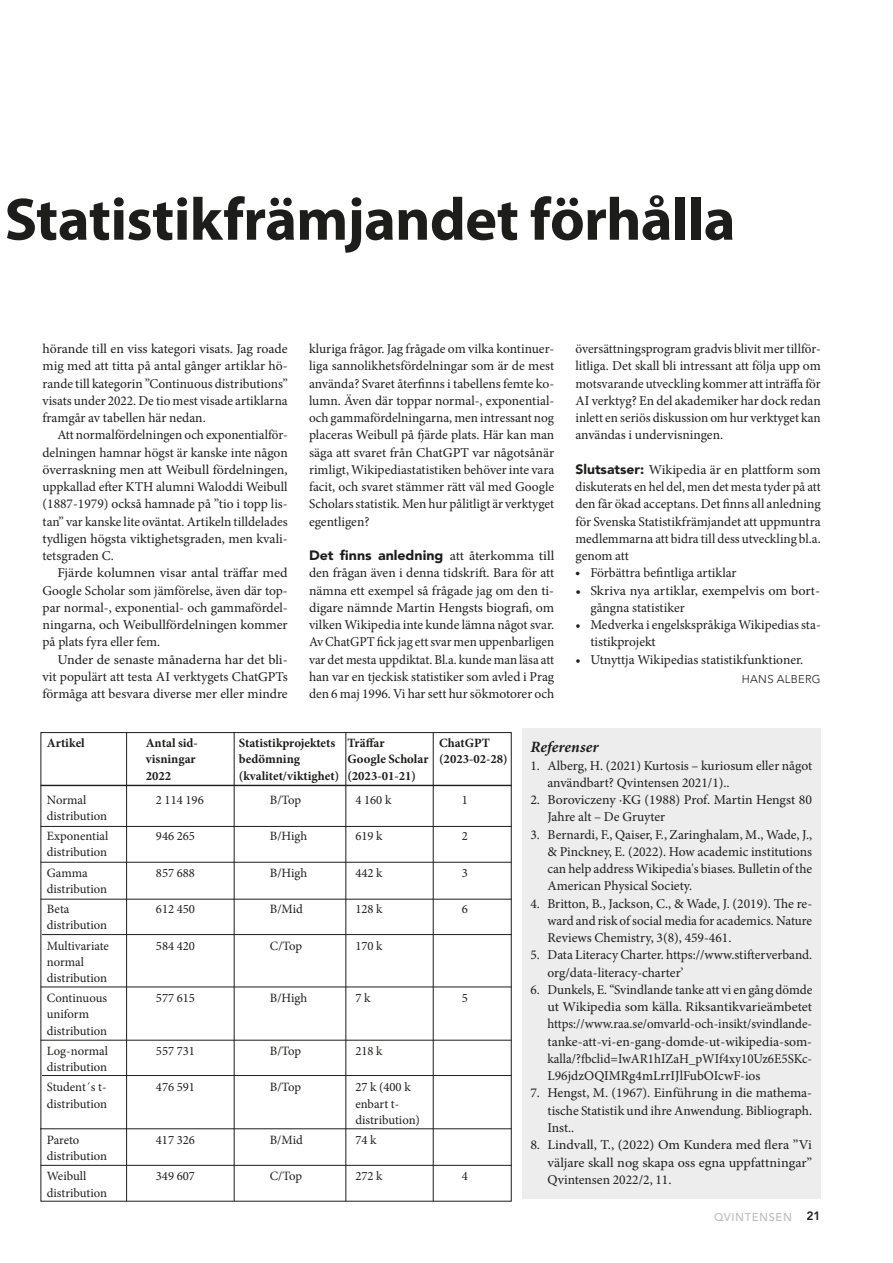
<style>
.page{position:relative;width:893px;height:1263px;background:#fff}
.page>*{position:absolute;margin:0;border:0;box-sizing:border-box;transform-origin:0 0}
.t1{font:700 60.45px "Myriad Pro";letter-spacing:-.01em;color:#1d1d1b}
.t2{font:italic 700 15.75px "Minion Pro";letter-spacing:.01em;color:#1d1d1b}
.t3{font:13.5px/17.2px "Minion Pro";color:#1d1d1b;text-align:justify}
.t4{font:13.5px/17.2px "Minion Pro";color:#1d1d1b;text-align:justify;scale:1.05 1}
.t5{font:13.5px/17.2px "Minion Pro";color:#1d1d1b;text-align:justify;scale:1.04 1}
.t6{font:900 13.5px "Avenir LT Std";color:#1d1d1b;scale:1.05 1}
.t7{font:12.75px/20.2px "Minion Pro";color:#1d1d1b}
.t8{font:700 12.75px "Minion Pro";color:#1d1d1b}
.t9{font:500 11.25px "Avenir LT Std";letter-spacing:.05em;color:#bcbcbc}
.t10{font:300 11.25px "Avenir LT Std";letter-spacing:.025em;color:#1d1d1b}
.s1{font-family:"Minion Pro";font-weight:400}
.s2{font-family:"Avenir LT Std";font-weight:900}
.s3{font-family:"Myriad Pro";font-weight:700}
.s4{font-weight:800;font-size:12px;color:#1d1d1b}
</style>
<div class="page">
<div style="left:522px;top:728px;width:299px;height:471px;background:#ededed"></div>
<hr style="left:41px;top:785px;width:471px;height:1px;background:#1d1d1b">
<hr style="left:41px;top:826px;width:471px;height:1px;background:#1d1d1b">
<hr style="left:41px;top:862px;width:471px;height:1px;background:#1d1d1b">
<hr style="left:41px;top:899px;width:471px;height:1px;background:#1d1d1b">
<hr style="left:42px;top:934px;width:470px;height:1px;background:#1d1d1b">
<hr style="left:41px;top:987px;width:471px;height:1px;background:#1d1d1b">
<hr style="left:41px;top:1040px;width:471px;height:1px;background:#1d1d1b">
<hr style="left:42px;top:1075px;width:470px;height:1px;background:#1d1d1b">
<hr style="left:40px;top:1128px;width:472px;height:1px;background:#1d1d1b">
<hr style="left:41px;top:1165px;width:471px;height:1px;background:#1d1d1b">
<hr style="left:126px;top:732px;width:1px;height:469px;background:#1d1d1b">
<hr style="left:234px;top:732px;width:1px;height:469px;background:#1d1d1b">
<hr style="left:346px;top:732px;width:1px;height:469px;background:#1d1d1b">
<hr style="left:433px;top:732px;width:1px;height:469px;background:#1d1d1b">
<h1 class="t1" style="left:5px;top:180px;width:732px">Statistikfrämjandet förhålla</h1>
<p class="t3" style="left:43px;top:340px;width:247px">hörande till en viss kategori visats. Jag roade mig med att titta på antal gånger artiklar hö&shy;rande till kategorin ”Continuous distributions” visats under 2022. De tio mest visade artiklarna framgår av tabellen här nedan.</p>
<p class="t3" style="left:43px;top:426px;width:247px;text-indent:15px">Att normalfördelningen och exponentialför&shy;delningen hamnar högst är kanske inte någon överraskning men att Weibull fördelningen, uppkallad efter KTH alumni Waloddi Weibull (1887-1979) också hamnade på ”tio i topp lis&shy;tan” var kanske lite oväntat. Artikeln tilldelades tydligen högsta viktighetsgraden, men kvali&shy;tetsgraden C.</p>
<p class="t4" style="left:43px;top:564px;width:235px;text-indent:15px">Fjärde kolumnen visar antal träffar med Google Scholar som jämförelse, även där top&shy;par normal-, exponential- och gammafördel&shy;ningarna, och Weibullfördelningen kommer på plats fyra eller fem.</p>
<p class="t5" style="left:43px;top:651px;width:237px;text-indent:15px">Under de senaste månaderna har det bli&shy;vit populärt att testa AI verktygets ChatGPTs förmåga att besvara diverse mer eller mindre</p>
<p class="t3" style="left:309px;top:340px;width:247px">kluriga frågor. Jag frågade om vilka kontinuer&shy;liga sannolikhetsfördelningar som är de mest använda? Svaret återfinns i tabellens femte ko&shy;lumn. Även där toppar normal-, exponential&shy;och gammafördelningarna, men intressant nog placeras Weibull på fjärde plats. Här kan man säga att svaret från ChatGPT var någotsånär rimligt, Wikipediastatistiken behöver inte vara facit, och svaret stämmer rätt väl med Google Scholars statistik. Men hur pålitligt är verktyget egentligen?</p>
<p class="t6" style="left:309px;top:547px;width:235px">Det finns anledning <span class="s1">att återkomma till</span></p>
<p class="t3" style="left:309px;top:564px;width:247px">den frågan även i denna tidskrift. Bara för att nämna ett exempel så frågade jag om den ti&shy;digare nämnde Martin Hengsts biografi, om vilken Wikipedia inte kunde lämna något svar.<br>Av ChatGPT fick jag ett svar men uppenbarligen var det mesta uppdiktat. Bl.a. kunde man läsa att han var en tjeckisk statistiker som avled i Prag den 6 maj 1996. Vi har sett hur sökmotorer och</p>
<p class="t3" style="left:575px;top:340px;width:247px">översättningsprogram gradvis blivit mer tillför&shy;litliga. Det skall bli intressant att följa upp om motsvarande utveckling kommer att inträffa för AI verktyg? En del akademiker har dock redan inlett en seriös diskussion om hur verktyget kan användas i undervisningen.</p>
<p class="t3" style="left:575px;top:461px;width:247px"><span class="s2">Slutsatser:</span> Wikipedia är en plattform som diskuterats en hel del, men det mesta tyder på att den får ökad acceptans. Det finns all anledning för Svenska Statistikfrämjandet att uppmuntra medlemmarna att bidra till dess utveckling bl.a. genom att</p>
<p class="t3" style="left:575px;top:564px;width:163px"><span class="s3">•</span> Förbättra befintliga artiklar</p>
<p class="t4" style="left:590px;top:582px;width:220px;text-indent:-15px">• Skriva nya artiklar, exempelvis om bort&shy;gångna statistiker</p>
<p class="t3" style="left:590px;top:616px;width:232px;text-indent:-15px">• Medverka i engelskspråkiga Wikipedias sta&shy;tistikprojekt</p>
<p class="t3" style="left:575px;top:651px;width:229px">• Utnyttja Wikipedias statistikfunktioner.</p>
<p class="t10" style="left:742px;top:672px;width:80px">HANS ALBERG</p>
<p class="t8" style="left:47px;top:734px;width:39px">Artikel</p>
<p class="t8" style="left:146px;top:734px;width:54px">Antal sid-</p>
<p class="t8" style="left:239px;top:734px;width:147px">Statistikprojektets Träffar</p>
<p class="t8" style="left:439px;top:734px;width:52px">ChatGPT</p>
<p class="t8" style="left:146px;top:750px;width:51px">visningar</p>
<p class="t8" style="left:239px;top:750px;width:63px">bedömning</p>
<p class="t8" style="left:347px;top:750px;width:162px">Google Scholar (2023-02-28)</p>
<p class="t8" style="left:146px;top:766px;width:27px">2022</p>
<p class="t8" style="left:239px;top:766px;width:179px">(kvalitet/viktighet) (2023-01-21)</p>
<p class="t7" style="left:47px;top:790px;width:41px">Normal</p>
<p class="t7" style="left:156px;top:790px;width:49px">2 114 196</p>
<p class="t7" style="left:270px;top:790px;width:33px">B/Top</p>
<p class="t7" style="left:355px;top:790px;width:37px">4 160 k</p>
<p class="t7" style="left:462px;top:790px;width:8px">1</p>
<p class="t7" style="left:47px;top:806px;width:63px">distribution<br>Exponential</p>
<p class="t7" style="left:156px;top:826px;width:41px">946 265</p>
<p class="t7" style="left:270px;top:826px;width:39px">B/High</p>
<p class="t7" style="left:355px;top:826px;width:29px">619 k</p>
<p class="t7" style="left:462px;top:826px;width:8px">2</p>
<p class="t7" style="left:47px;top:842px;width:62px">distribution<br>Gamma</p>
<p class="t7" style="left:47px;top:879px;width:62px">distribution<br>Beta</p>
<p class="t7" style="left:47px;top:915px;width:64px">distribution<br>Multivariate</p>
<p class="t7" style="left:156px;top:862px;width:41px">857 688</p>
<p class="t7" style="left:270px;top:862px;width:39px">B/High</p>
<p class="t7" style="left:355px;top:862px;width:29px">442 k</p>
<p class="t7" style="left:462px;top:862px;width:8px">3</p>
<p class="t7" style="left:156px;top:899px;width:41px">612 450</p>
<p class="t7" style="left:270px;top:899px;width:34px">B/Mid</p>
<p class="t7" style="left:355px;top:899px;width:29px">128 k</p>
<p class="t7" style="left:462px;top:899px;width:8px">6</p>
<p class="t7" style="left:156px;top:935px;width:41px">584 420</p>
<p class="t7" style="left:270px;top:935px;width:34px">C/Top</p>
<p class="t7" style="left:355px;top:935px;width:29px">170 k</p>
<p class="t7" style="left:47px;top:954px;width:62px;line-height:16.2px">normal distribution</p>
<p class="t7" style="left:47px;top:988px;width:62px">Continuous</p>
<p class="t7" style="left:156px;top:988px;width:41px">577 615</p>
<p class="t7" style="left:270px;top:988px;width:39px">B/High</p>
<p class="t7" style="left:355px;top:988px;width:16px">7 k</p>
<p class="t7" style="left:462px;top:988px;width:8px">5</p>
<p class="t7" style="left:47px;top:1006px;width:62px;line-height:16.2px">uniform distribution</p>
<p class="t7" style="left:47px;top:1041px;width:63px">Log-normal</p>
<p class="t7" style="left:156px;top:1041px;width:41px">557 731</p>
<p class="t7" style="left:270px;top:1041px;width:33px">B/Top</p>
<p class="t7" style="left:355px;top:1041px;width:29px">218 k</p>
<p class="t7" style="left:47px;top:1057px;width:62px">distribution<br>Student´s t-</p>
<p class="t7" style="left:156px;top:1077px;width:41px">476 591</p>
<p class="t7" style="left:270px;top:1077px;width:33px">B/Top</p>
<p class="t7" style="left:355px;top:1077px;width:57px">27 k (400 k</p>
<p class="t7" style="left:47px;top:1093px;width:62px">distribution</p>
<p class="t7" style="left:355px;top:1095px;width:66px;line-height:16.2px">enbart t&shy;distribution)</p>
<p class="t7" style="left:47px;top:1130px;width:34px">Pareto</p>
<p class="t7" style="left:156px;top:1130px;width:41px">417 326</p>
<p class="t7" style="left:270px;top:1130px;width:34px">B/Mid</p>
<p class="t7" style="left:355px;top:1130px;width:23px">74 k</p>
<p class="t7" style="left:47px;top:1146px;width:62px">distribution<br>Weibull</p>
<p class="t7" style="left:156px;top:1166px;width:41px">349 607</p>
<p class="t7" style="left:270px;top:1166px;width:34px">C/Top</p>
<p class="t7" style="left:355px;top:1166px;width:29px">272 k</p>
<p class="t7" style="left:462px;top:1166px;width:8px">4</p>
<p class="t7" style="left:47px;top:1182px;width:62px">distribution</p>
<p class="t2" style="left:530px;top:736px;width:70px">Referenser</p>
<p class="t3" style="left:547px;top:757px;width:266px;text-indent:-17px">1. Alberg, H. (2021) Kurtosis – kuriosum eller något användbart? Qvintensen 2021/1)..</p>
<p class="t3" style="left:547px;top:791px;width:266px;text-indent:-17px">2. Boroviczeny ·KG (1988) Prof. Martin Hengst 80<br>Jahre alt – De Gruyter</p>
<p class="t3" style="left:547px;top:826px;width:266px;text-indent:-17px">3. Bernardi, F., Qaiser, F., Zaringhalam, M., Wade, J., &amp; Pinckney, E. (2022). How academic institutions can help address Wikipedia's biases. Bulletin of the American Physical Society.</p>
<p class="t3" style="left:547px;top:895px;width:266px;text-indent:-17px">4. Britton, B., Jackson, C., &amp; Wade, J. (2019). The re&shy;ward and risk of social media for academics. Nature Reviews Chemistry, 3(8), 459-461.</p>
<p class="t3" style="left:547px;top:946px;width:266px;text-indent:-17px">5. Data Literacy Charter. https://www.stifterverband. org/data-literacy-charter’</p>
<p class="t3" style="left:547px;top:981px;width:266px;text-indent:-17px">6. Dunkels, E. “Svindlande tanke att vi en gång dömde ut Wikipedia som källa. Riksantikvarieämbetet https://www.raa.se/omvarld-och-insikt/svindlande&shy;tanke-att-vi-en-gang-domde-ut-wikipedia-som&shy;kalla/?fbclid=IwAR1hIZaH_pWIf4xy10Uz6E5SKc-L96jdzOQIMRg4mLrrIJlFubOIcwF-ios</p>
<p class="t3" style="left:547px;top:1084px;width:266px;text-indent:-17px">7. Hengst, M. (1967). Einführung in die mathema&shy;tische Statistik und ihre Anwendung. Bibliograph.<br>Inst..</p>
<p class="t5" style="left:547px;top:1136px;width:256px;text-indent:-17px">8. Lindvall, T., (2022) Om Kundera med flera ”Vi väljare skall nog skapa oss egna uppfattningar” Qvintensen 2022/2, 11.</p>
<p class="t9" style="left:714px;top:1210px;width:108px">QVINTENSEN <span class="s4">21</span></p>
</div>
